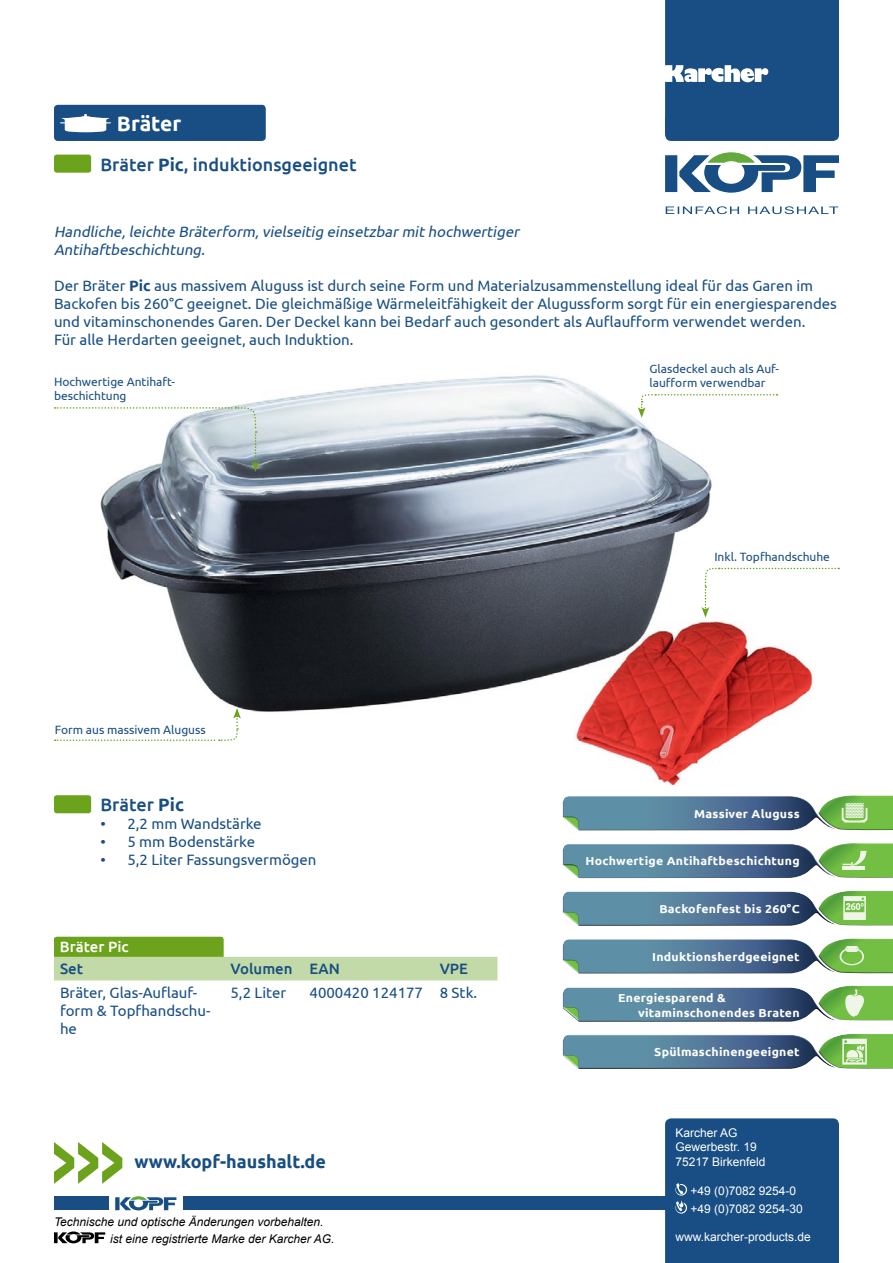
<style>
.page{position:relative;width:893px;height:1263px;background:#fff}
.page>*{position:absolute;margin:0;border:0;box-sizing:border-box;transform-origin:0 0}
.t1{font:700 21px "Ubuntu";color:#fff}
.t2{font:500 18px "Ubuntu";color:#184e83}
.t3{font:700 18px "Ubuntu";color:#184e83}
.t4{font:15px/18px "Ubuntu";color:#184e83}
.t5{font:italic 15px/18px "Ubuntu";color:#184e83}
.t6{font:500 15px "Ubuntu";color:#184e83}
.t7{font:500 15px "Ubuntu";color:#fff}
.t8{font:12px/14.4px "Ubuntu";color:#184e83}
.t9{font:12px/14.4px "Arial";color:#fff}
.t10{font:italic 12px "Arial";color:#000}
.t11{font:700 11.55px/14.9px "Ubuntu";letter-spacing:.02em;color:#fff;scale:1.07 1}
.s1{font-weight:700}
</style>
<div class="page">
<img style="left:100px;top:375px;width:713px;height:411px">
<div style="left:183px;top:1196px;width:488px;height:14px;background:#184e83"></div>
<svg style="left:665px;top:152px;width:174px;height:41px"></svg>
<svg style="left:666px;top:206px;width:172px;height:8px"></svg>
<svg style="left:54px;top:1142px;width:68px;height:42px"></svg>
<div style="left:665px;top:1118px;width:174px;height:145px;background:#184e83"></div>
<div style="left:54px;top:105px;width:212px;height:36px;background:#184e83;border-radius:4px"></div>
<div style="left:54px;top:155px;width:37px;height:18px;background:#6ca31c;border-radius:3px"></div>
<div style="left:54px;top:937px;width:170px;height:22px;background:#6ca31c;border-radius:3px"></div>
<div style="left:54px;top:957px;width:443px;height:23px;background:#c1daa8"></div>
<div style="left:54px;top:795px;width:37px;height:18px;background:#6ca31c;border-radius:3px"></div>
<svg style="left:115px;top:1196px;width:61px;height:14px"></svg>
<div style="left:54px;top:1196px;width:54px;height:14px;background:#184e83"></div>
<svg style="left:665px;top:0;width:174px;height:118px;background:#25588a"></svg>
<div style="left:665px;top:114px;width:174px;height:27px;background:#184e83;border-radius:6px"></div>
<svg style="left:562px;top:1034px;width:331px;height:35px;background:#699192"></svg>
<svg style="left:54px;top:1231px;width:51px;height:12px"></svg>
<svg style="left:702px;top:567px;width:137px;height:51px"></svg>
<svg style="left:638px;top:393px;width:140px;height:25px"></svg>
<svg style="left:55px;top:708px;width:186px;height:34px"></svg>
<svg style="left:60px;top:114px;width:51px;height:18px"></svg>
<svg style="left:55px;top:406px;width:204px;height:66px"></svg>
<svg style="left:562px;top:890px;width:331px;height:36px;background:#6c9394"></svg>
<svg style="left:562px;top:795px;width:331px;height:36px;background:#6b9394"></svg>
<svg style="left:562px;top:843px;width:331px;height:35px;background:#679190"></svg>
<svg style="left:562px;top:985px;width:331px;height:37px;background:#709697"></svg>
<svg style="left:562px;top:938px;width:331px;height:36px;background:#6a9292"></svg>
<h1 class="t1" style="left:117px;top:111px;width:66px">Bräter</h1>
<p class="t2" style="left:100px;top:153px;width:258px">Bräter <span class="s1">Pic</span>, induktionsgeeignet</p>
<p class="t5" style="left:54px;top:222px;width:470px">Handliche,leichte Bräterform,vielseitig einsetzbar mit hochwertiger<br>Antihaftbeschichtung.</p>
<p class="t4" style="left:54px;top:276px;width:784px">Der Bräter <span class="s1">Pic</span> aus massivem Aluguss ist durch seine Form und Materialzusammenstellung ideal für das Garen im Backofen bis 260°C geeignet. Die gleichmäßige Wärmeleitfähigkeit der Alugussform sorgt für ein energiesparendes und vitaminschonendes Garen. Der Deckel kann bei Bedarf auch gesondert als Auflaufform verwendet werden.<br>Für alle Herdarten geeignet, auch Induktion.</p>
<p class="t8" style="left:54px;top:374px;width:123px">Hochwertige Antihaft&shy;beschichtung</p>
<p class="t8" style="left:55px;top:722px;width:153px">Form aus massivem Aluguss</p>
<p class="t2" style="left:100px;top:793px;width:85px">Bräter <span class="s1">Pic</span></p>
<p class="t4" style="left:100px;top:814px;width:163px">• 2,2 mm Wandstärke</p>
<p class="t4" style="left:100px;top:832px;width:156px">• 5 mm Bodenstärke</p>
<p class="t4" style="left:100px;top:850px;width:218px">• 5,2 Liter Fassungsvermögen</p>
<p class="t7" style="left:60px;top:937px;width:70px">Bräter Pic</p>
<p class="t6" style="left:60px;top:960px;width:24px">Set</p>
<p class="t6" style="left:231px;top:960px;width:111px">Volumen EAN</p>
<p class="t6" style="left:440px;top:960px;width:30px">VPE</p>
<p class="t4" style="left:60px;top:983px;width:152px">Bräter, Glas-Auflauf&shy;form &amp; Topfhandschu&shy;he</p>
<p class="t4" style="left:231px;top:983px;width:57px">5,2 Liter</p>
<p class="t4" style="left:310px;top:983px;width:169px">4000420 124177 8 Stk.</p>
<p class="t3" style="left:134px;top:1150px;width:193px">www.kopf-haushalt.de</p>
<p class="t10" style="left:54px;top:1214px;width:271px">Technische und optische Änderungen vorbehalten.</p>
<p class="t10" style="left:110px;top:1231px;width:226px">ist eine registrierte Marke der Karcher AG.</p>
<p class="t8" style="left:649px;top:361px;width:131px">Glasdeckel auch als Auf&shy;laufform verwendbar</p>
<p class="t8" style="left:714px;top:549px;width:117px">Inkl. Topfhandschuhe</p>
<p class="t11" style="left:694px;top:806px;width:100px">Massiver Aluguss</p>
<p class="t11" style="left:585px;top:854px;width:202px">Hochwertige Antihaftbeschichtung</p>
<p class="t11" style="left:659px;top:901px;width:133px">Backofenfest bis 260°C</p>
<p class="t11" style="left:652px;top:949px;width:139px">Induktionsherdgeeignet</p>
<p class="t11" style="left:638px;top:990px;width:152px;text-indent:-20px">Energiesparend &amp; vitaminschonendes Braten</p>
<p class="t11" style="left:654px;top:1044px;width:137px">Spülmaschinengeeignet</p>
<p class="t9" style="left:675px;top:1125px;width:92px">Karcher AG<br>Gewerbestr. 19<br>75217 Birkenfeld</p>
<p class="t9" style="left:690px;top:1181px;width:114px;line-height:18px">+49 (0)7082 9254-0 +49 (0)7082 9254-30</p>
<p class="t9" style="left:675px;top:1230px;width:137px">www.karcher-products.de</p>
</div>
